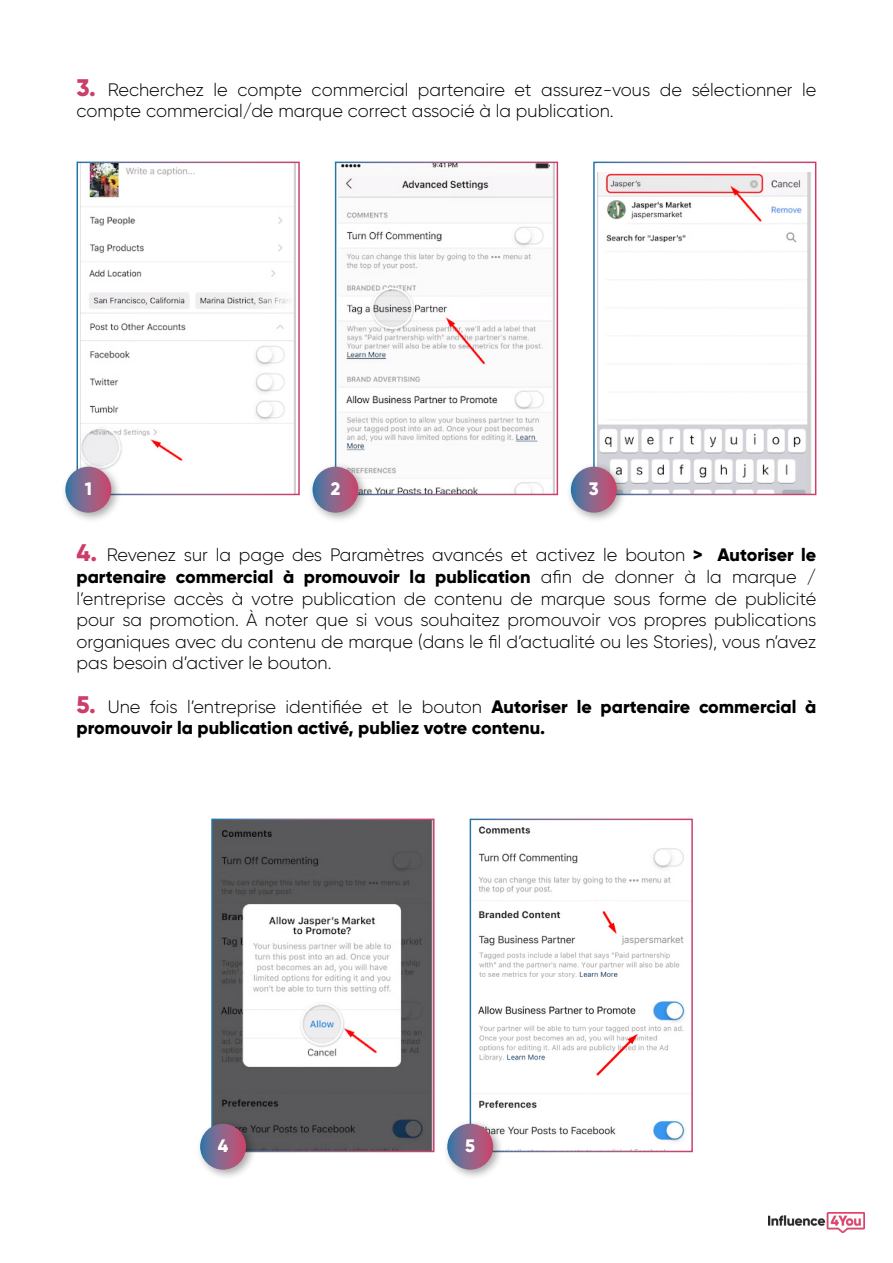
<style>
.page{position:relative;width:893px;height:1263px;background:#fff}
.page>*{position:absolute;margin:0;border:0;box-sizing:border-box;transform-origin:0 0}
.t1{font:300 18px/21.6px "Gilroy";color:#000}
.t2{font:800 18px/21.6px "Gilroy";color:#000}
.t3{font:800 18px "Gilroy";color:#fff}
.s1{font-weight:800;font-size:24px;color:#cb3e6a}
.s2{font-weight:800}
.s3{font-size:24px;color:#cb3e6a}
.s4{font-weight:300}
</style>
<div class="page">
<img style="left:80px;top:165px;width:216px;height:327px">
<div style="left:77px;top:162px;width:223px;height:333px;border:2px solid #fff"></div>
<div style="left:61px;top:462px;width:61px;height:62px;background:#000;opacity:.35"></div>
<svg style="left:65px;top:467px;width:46px;height:46px;background:#8c658b"></svg>
<img style="left:339px;top:165px;width:215px;height:327px">
<div style="left:335px;top:162px;width:223px;height:333px;border:2px solid #fff"></div>
<div style="left:308px;top:462px;width:61px;height:62px;background:#000;opacity:.35"></div>
<svg style="left:313px;top:467px;width:45px;height:46px;background:#8b648a"></svg>
<img style="left:597px;top:173px;width:215px;height:319px">
<div style="left:593px;top:162px;width:223px;height:333px;border:2px solid #fff"></div>
<div style="left:566px;top:462px;width:62px;height:62px;background:#000;opacity:.35"></div>
<svg style="left:571px;top:467px;width:46px;height:46px;background:#8c648a"></svg>
<img style="left:769px;top:1212px;width:95px;height:21px">
<img style="left:214px;top:822px;width:217px;height:327px">
<div style="left:195px;top:1119px;width:62px;height:62px;background:#000;opacity:.35"></div>
<svg style="left:200px;top:1124px;width:46px;height:46px;background:#8b648a"></svg>
<img style="left:474px;top:826px;width:211px;height:316px">
<div style="left:470px;top:819px;width:223px;height:333px;border:2px solid #fff"></div>
<div style="left:442px;top:1119px;width:62px;height:62px;background:#000;opacity:.35"></div>
<svg style="left:447px;top:1124px;width:46px;height:46px;background:#8c658b"></svg>
<p class="t1" style="left:77px;top:78px;width:741px"><span class="s1">3.</span> Recherchez le compte commercial partenaire et assurez-vous de sélectionner le compte commercial/de marque correct associé à la publication.</p>
<p class="t3" style="left:85px;top:478px;width:9px">1</p>
<p class="t3" style="left:331px;top:478px;width:11px">2</p>
<p class="t3" style="left:589px;top:478px;width:11px">3</p>
<p class="t1" style="left:77px;top:544px;width:741px;text-align:justify"><span class="s1">4.</span> Revenez sur la page des Paramètres avancés et activez le bouton <span class="s2">&gt; Autoriser le partenaire commercial à promouvoir la publication</span> afin de donner à la marque / l’entreprise accès à votre publication de contenu de marque sous forme de publicité pour sa promotion. À noter que si vous souhaitez promouvoir vos propres publications organiques avec du contenu de marque (dans le fil d’actualité ou les Stories), vous n’avez pas besoin d’activer le bouton.</p>
<p class="t2" style="left:77px;top:695px;width:741px"><span class="s3">5.</span> <span class="s4">Une fois l’entreprise identifiée et le bouton</span> Autoriser le partenaire commercial à promouvoir la publication activé, publiez votre contenu.</p>
<p class="t3" style="left:218px;top:1134px;width:12px">4</p>
<p class="t3" style="left:465px;top:1134px;width:11px">5</p>
</div>
